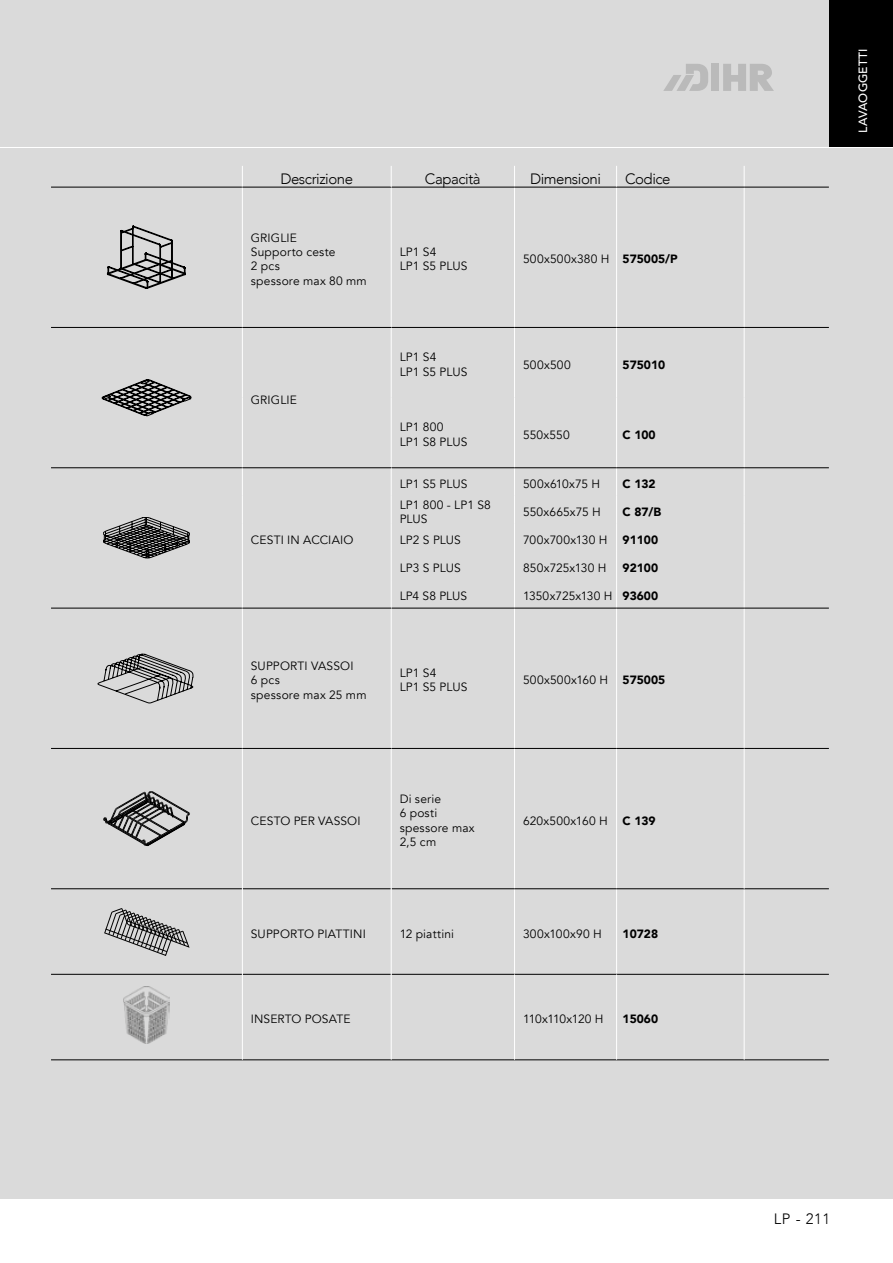
<style>
.page{position:relative;width:893px;height:1263px;background:#fff}
.page>*{position:absolute;margin:0;border:0;box-sizing:border-box;transform-origin:0 0}
.t1{font:300 15px "Avenir";letter-spacing:-.03em;color:#000}
.t2{font:12px/14.4px "Avenir";letter-spacing:.015em;color:#000}
.t3{font:900 12px "Avenir";color:#000}
.t4{font:12px "Avenir";letter-spacing:-.03em;color:#000}
.t5{font:500 12px "Avenir";letter-spacing:.01em;color:#fff}
.s1{font-weight:900}
</style>
<div class="page">
<div style="left:0;top:0;width:893px;height:147px;background:#dadada"></div>
<div style="left:829px;top:0;width:64px;height:147px;background:#000"></div>
<div style="left:0;top:149px;width:893px;height:1050px;background:#dadada"></div>
<svg style="left:514px;top:166px;width:1px;height:21px"></svg>
<svg style="left:744px;top:166px;width:1px;height:21px"></svg>
<hr style="left:514px;top:187px;width:1px;height:140px;background:#fff">
<hr style="left:616px;top:187px;width:1px;height:140px;background:#fff">
<hr style="left:744px;top:187px;width:1px;height:140px;background:#fff">
<hr style="left:514px;top:328px;width:1px;height:70px;background:#fff">
<hr style="left:616px;top:328px;width:1px;height:70px;background:#fff">
<hr style="left:744px;top:328px;width:1px;height:70px;background:#fff">
<hr style="left:514px;top:398px;width:1px;height:70px;background:#fff">
<hr style="left:616px;top:398px;width:1px;height:70px;background:#fff">
<hr style="left:744px;top:398px;width:1px;height:70px;background:#fff">
<svg style="left:514px;top:468px;width:1px;height:140px"></svg>
<svg style="left:616px;top:468px;width:1px;height:140px"></svg>
<svg style="left:744px;top:468px;width:1px;height:140px"></svg>
<hr style="left:514px;top:608px;width:1px;height:140px;background:#fff">
<hr style="left:616px;top:608px;width:1px;height:140px;background:#fff">
<hr style="left:744px;top:608px;width:1px;height:140px;background:#fff">
<hr style="left:514px;top:749px;width:1px;height:139px;background:#fff">
<hr style="left:616px;top:749px;width:1px;height:139px;background:#fff">
<hr style="left:514px;top:889px;width:1px;height:85px;background:#fff">
<hr style="left:616px;top:889px;width:1px;height:85px;background:#fff">
<hr style="left:744px;top:889px;width:1px;height:85px;background:#fff">
<hr style="left:51px;top:187px;width:191px;height:1px;background:#000">
<hr style="left:391px;top:187px;width:123px;height:1px;background:#000">
<hr style="left:514px;top:187px;width:103px;height:1px;background:#000">
<hr style="left:51px;top:327px;width:191px;height:1px;background:#000">
<hr style="left:391px;top:327px;width:123px;height:1px;background:#000">
<hr style="left:514px;top:327px;width:103px;height:1px;background:#000">
<hr style="left:617px;top:327px;width:127px;height:1px;background:#000">
<hr style="left:744px;top:327px;width:85px;height:1px;background:#000">
<hr style="left:51px;top:467px;width:191px;height:1px;background:#000">
<hr style="left:391px;top:467px;width:123px;height:1px;background:#000">
<hr style="left:514px;top:467px;width:103px;height:1px;background:#000">
<hr style="left:617px;top:467px;width:127px;height:1px;background:#000">
<hr style="left:744px;top:467px;width:85px;height:1px;background:#000">
<hr style="left:51px;top:608px;width:191px;height:1px;background:#000">
<hr style="left:391px;top:608px;width:123px;height:1px;background:#000">
<hr style="left:514px;top:608px;width:103px;height:1px;background:#000">
<hr style="left:617px;top:608px;width:127px;height:1px;background:#000">
<hr style="left:744px;top:608px;width:85px;height:1px;background:#000">
<hr style="left:51px;top:748px;width:191px;height:1px;background:#000">
<hr style="left:391px;top:748px;width:123px;height:1px;background:#000">
<hr style="left:514px;top:748px;width:103px;height:1px;background:#000">
<hr style="left:617px;top:748px;width:127px;height:1px;background:#000">
<hr style="left:744px;top:748px;width:85px;height:1px;background:#000">
<hr style="left:392px;top:888px;width:122px;height:1px;background:#000">
<hr style="left:744px;top:888px;width:85px;height:1px;background:#000">
<hr style="left:243px;top:974px;width:148px;height:1px;background:#000">
<hr style="left:392px;top:974px;width:122px;height:1px;background:#000">
<hr style="left:744px;top:974px;width:85px;height:1px;background:#000">
<hr style="left:51px;top:1059px;width:191px;height:1px;background:#000">
<hr style="left:391px;top:1059px;width:123px;height:1px;background:#000">
<hr style="left:514px;top:1059px;width:103px;height:1px;background:#000">
<hr style="left:617px;top:1059px;width:127px;height:1px;background:#000">
<hr style="left:744px;top:1059px;width:85px;height:1px;background:#000">
<hr style="left:242px;top:187px;width:1px;height:140px;background:#fff">
<hr style="left:242px;top:328px;width:1px;height:70px;background:#fff">
<hr style="left:391px;top:328px;width:1px;height:70px;background:#fff">
<hr style="left:242px;top:398px;width:1px;height:70px;background:#fff">
<hr style="left:391px;top:398px;width:1px;height:70px;background:#fff">
<svg style="left:242px;top:468px;width:1px;height:140px"></svg>
<svg style="left:391px;top:469px;width:1px;height:139px"></svg>
<hr style="left:242px;top:608px;width:1px;height:140px;background:#fff">
<hr style="left:391px;top:608px;width:1px;height:140px;background:#fff">
<hr style="left:51px;top:888px;width:191px;height:1px;background:#000">
<hr style="left:514px;top:888px;width:103px;height:1px;background:#000">
<hr style="left:617px;top:888px;width:127px;height:1px;background:#000">
<svg style="left:242px;top:166px;width:1px;height:21px"></svg>
<svg style="left:616px;top:166px;width:1px;height:21px"></svg>
<hr style="left:617px;top:187px;width:127px;height:1px;background:#000">
<hr style="left:744px;top:187px;width:85px;height:1px;background:#000">
<hr style="left:242px;top:1059px;width:149px;height:1px;background:#000">
<hr style="left:51px;top:974px;width:191px;height:1px;background:#000">
<hr style="left:514px;top:974px;width:103px;height:1px;background:#000">
<hr style="left:617px;top:974px;width:127px;height:1px;background:#000">
<hr style="left:243px;top:888px;width:148px;height:1px;background:#000">
<hr style="left:616px;top:974px;width:1px;height:86px;background:#fff">
<hr style="left:744px;top:749px;width:1px;height:139px;background:#fff">
<hr style="left:744px;top:974px;width:1px;height:86px;background:#fff">
<hr style="left:514px;top:974px;width:1px;height:86px;background:#fff">
<hr style="left:391px;top:187px;width:1px;height:140px;background:#fff">
<hr style="left:242px;top:327px;width:149px;height:1px;background:#000">
<hr style="left:242px;top:467px;width:149px;height:1px;background:#000">
<hr style="left:242px;top:749px;width:1px;height:140px;background:#fff">
<hr style="left:391px;top:749px;width:1px;height:140px;background:#fff">
<hr style="left:242px;top:187px;width:149px;height:1px;background:#000">
<hr style="left:242px;top:608px;width:149px;height:1px;background:#000">
<hr style="left:242px;top:748px;width:149px;height:1px;background:#000">
<svg style="left:391px;top:166px;width:1px;height:20px"></svg>
<hr style="left:242px;top:889px;width:1px;height:85px;background:#fff">
<hr style="left:391px;top:889px;width:1px;height:85px;background:#fff">
<hr style="left:242px;top:974px;width:1px;height:86px;background:#fff">
<hr style="left:391px;top:974px;width:1px;height:86px;background:#fff">
<svg style="left:107px;top:226px;width:79px;height:63px"></svg>
<svg style="left:102px;top:379px;width:89px;height:37px"></svg>
<svg style="left:103px;top:517px;width:87px;height:41px"></svg>
<svg style="left:98px;top:653px;width:96px;height:50px"></svg>
<svg style="left:103px;top:791px;width:87px;height:55px"></svg>
<svg style="left:104px;top:908px;width:85px;height:47px"></svg>
<img style="left:124px;top:986px;width:46px;height:57px">
<div style="left:711px;top:64px;width:8px;height:27px;background:#bababa"></div>
<svg style="left:723px;top:64px;width:51px;height:27px"></svg>
<svg style="left:663px;top:64px;width:45px;height:27px"></svg>
<p class="t1" style="left:280px;top:170px;width:74px">Descrizione</p>
<p class="t1" style="left:425px;top:170px;width:57px">Capacità</p>
<p class="t1" style="left:530px;top:170px;width:72px">Dimensioni</p>
<p class="t1" style="left:625px;top:170px;width:47px">Codice</p>
<p class="t2" style="left:251px;top:231px;width:117px">GRIGLIE<br>Supporto ceste<br>2 pcs<br>spessore max 80 mm</p>
<p class="t2" style="left:251px;top:392px;width:48px">GRIGLIE</p>
<p class="t2" style="left:251px;top:533px;width:104px">CESTI IN ACCIAIO</p>
<p class="t2" style="left:400px;top:245px;width:69px">LP1 S4<br>LP1 S5 PLUS</p>
<p class="t2" style="left:523px;top:252px;width:156px">500x500x380 H <span class="s1">575005/P</span></p>
<p class="t2" style="left:400px;top:350px;width:69px">LP1 S4<br>LP1 S5 PLUS</p>
<p class="t2" style="left:523px;top:357px;width:49px">500x500</p>
<p class="t3" style="left:623px;top:354px;width:44px">575010</p>
<p class="t2" style="left:400px;top:420px;width:69px">LP1 800<br>LP1 S8 PLUS</p>
<p class="t2" style="left:523px;top:427px;width:48px">550x550</p>
<p class="t3" style="left:623px;top:424px;width:35px">C 100</p>
<p class="t2" style="left:400px;top:477px;width:69px">LP1 S5 PLUS</p>
<p class="t2" style="left:523px;top:477px;width:79px">500x610x75 H</p>
<p class="t3" style="left:623px;top:473px;width:35px">C 132</p>
<p class="t2" style="left:400px;top:498px;width:93px">LP1 800 - LP1 S8<br>PLUS</p>
<p class="t2" style="left:523px;top:505px;width:79px">550x665x75 H</p>
<p class="t3" style="left:623px;top:501px;width:40px">C 87/B</p>
<p class="t2" style="left:400px;top:533px;width:63px">LP2 S PLUS</p>
<p class="t2" style="left:523px;top:533px;width:86px">700x700x130 H</p>
<p class="t3" style="left:623px;top:529px;width:37px">91100</p>
<p class="t2" style="left:400px;top:561px;width:63px">LP3 S PLUS</p>
<p class="t2" style="left:523px;top:561px;width:85px">850x725x130 H</p>
<p class="t3" style="left:623px;top:557px;width:37px">92100</p>
<p class="t2" style="left:400px;top:589px;width:69px">LP4 S8 PLUS</p>
<p class="t2" style="left:523px;top:589px;width:137px">1350x725x130 H <span class="s1">93600</span></p>
<p class="t2" style="left:251px;top:659px;width:117px">SUPPORTI VASSOI<br>6 pcs<br>spessore max 25 mm</p>
<p class="t2" style="left:400px;top:666px;width:69px">LP1 S4<br>LP1 S5 PLUS</p>
<p class="t2" style="left:523px;top:673px;width:144px">500x500x160 H <span class="s1">575005</span></p>
<p class="t2" style="left:251px;top:813px;width:111px">CESTO PER VASSOI</p>
<p class="t2" style="left:400px;top:792px;width:76px">Di serie<br>6 posti spessore max<br>2,5 cm</p>
<p class="t2" style="left:523px;top:813px;width:134px">620x500x160 H <span class="s1">C 139</span></p>
<p class="t2" style="left:251px;top:926px;width:116px">SUPPORTO PIATTINI</p>
<p class="t2" style="left:400px;top:926px;width:56px">12 piattini</p>
<p class="t2" style="left:523px;top:926px;width:80px">300x100x90 H</p>
<p class="t3" style="left:623px;top:923px;width:37px">10728</p>
<p class="t2" style="left:251px;top:1012px;width:101px">INSERTO POSATE</p>
<p class="t4" style="left:523px;top:1012px;width:82px">110x110x120 H</p>
<p class="t3" style="left:623px;top:1008px;width:37px">15060</p>
<p class="t5" style="left:852px;top:133px;width:85px;rotate:-90deg">LAVAOGGETTI</p>
<p class="t1" style="left:774px;top:1210px;width:58px">LP - 211</p>
</div>
